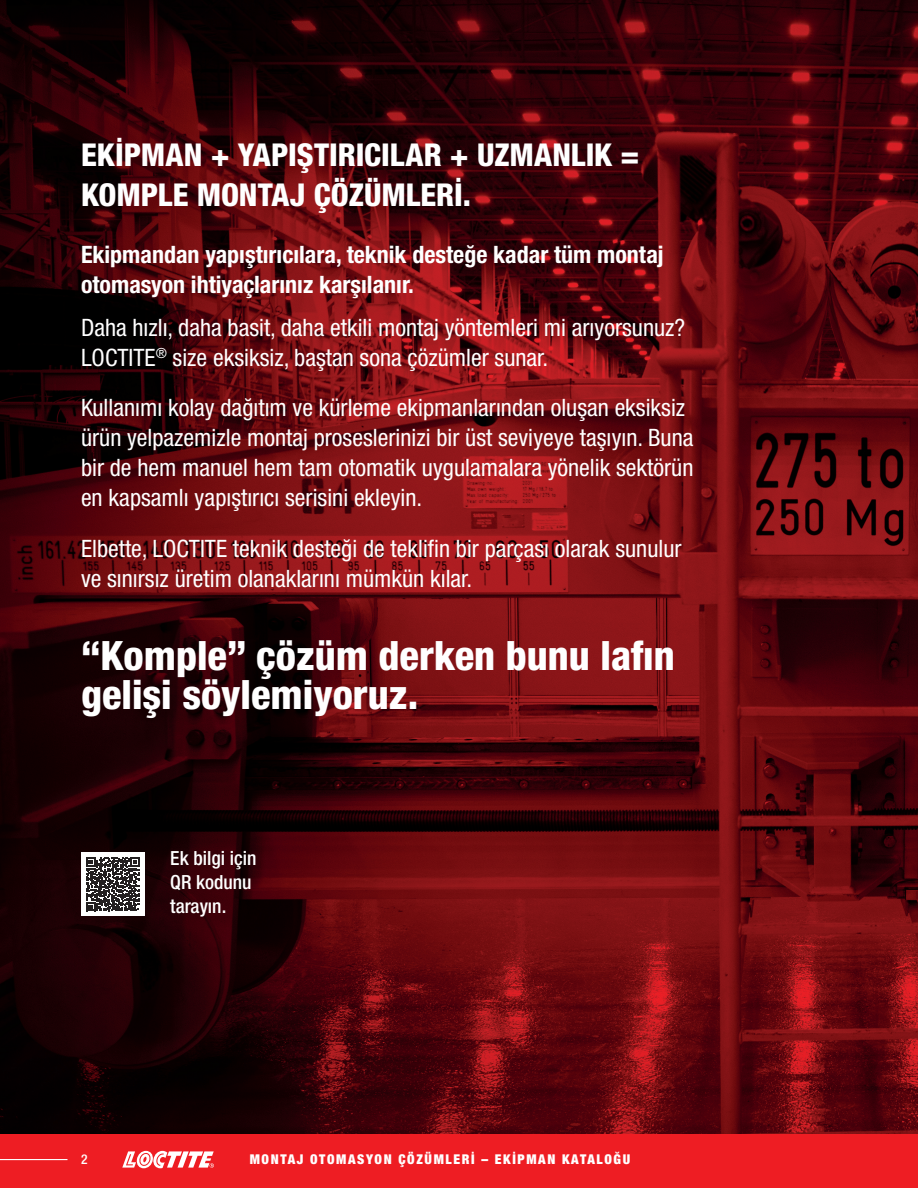
<style>
.page{position:relative;width:918px;height:1188px;background:#fff}
.page>*{position:absolute;margin:0;border:0;box-sizing:border-box;transform-origin:0 0}
.t1{font:800 condensed 40.5px/39.5px "Helvetica Neue LTW1 G";color:#fff}
.t2{font:800 condensed 31.5px/39.5px "Helvetica Neue LTW1 G";letter-spacing:-.005em;color:#fff}
.t3{font:condensed 24px/30px "Helvetica Neue LTW1 G";color:#fff}
.t4{font:700 condensed 24px/30px "Helvetica Neue LTW1 G";color:#fff}
.t5{font:500 condensed 19.5px/24px "Helvetica Neue LTW1 G";color:#fff}
.t6{font:900 condensed 13.5px "Helvetica Neue LTW1 G";letter-spacing:.12em;color:#fff}
.t7{font:500 condensed 13.5px "Helvetica Neue LTW1 G";color:#fff}
</style>
<div class="page">
<img style="left:0;top:0;width:918px;height:1134px">
<div style="left:81px;top:853px;width:64px;height:63px;background:#fff"></div>
<svg style="left:86px;top:858px;width:54px;height:53px"></svg>
<div style="left:0;top:1134px;width:918px;height:54px;background:#ee1d23"></div>
<svg style="left:122px;top:1151px;width:92px;height:17px"></svg>
<hr style="left:0;top:1159px;width:68px;height:1px;background:#fff">
<h2 class="t2" style="left:81px;top:135px;width:560px">EKİPMAN + YAPIŞTIRICILAR + UZMANLIK =<br>KOMPLE MONTAJ ÇÖZÜMLERİ.</h2>
<p class="t4" style="left:81px;top:239px;width:584px">Ekipmandan yapıştırıcılara, teknik desteğe kadar tüm montaj otomasyon ihtiyaçlarınız karşılanır.</p>
<p class="t3" style="left:81px;top:313px;width:606px">Daha hızlı, daha basit, daha etkili montaj yöntemleri mi arıyorsunuz?<br>LOCTITE<sup>®</sup> size eksiksiz, baştan sona çözümler sunar.</p>
<p class="t3" style="left:81px;top:393px;width:614px">Kullanımı kolay dağıtım ve kürleme ekipmanlarından oluşan eksiksiz ürün yelpazemizle montaj proseslerinizi bir üst seviyeye taşıyın. Buna bir de hem manuel hem tam otomatik uygulamalara yönelik sektörün en kapsamlı yapıştırıcı serisini ekleyin.</p>
<p class="t3" style="left:81px;top:533px;width:602px">Elbette, LOCTITE teknik desteği de teklifin bir parçası olarak sunulur ve sınırsız üretim olanaklarını mümkün kılar.</p>
<h1 class="t1" style="left:81px;top:635px;width:595px">“Komple” çözüm derken bunu lafın gelişi söylemiyoruz.</h1>
<p class="t5" style="left:170px;top:846px;width:88px">Ek bilgi için<br>QR kodunu tarayın.</p>
<p class="t7" style="left:81px;top:1151px;width:8px">2</p>
<p class="t6" style="left:250px;top:1151px;width:382px">MONTAJ OTOMASYON ÇÖZÜMLERİ – EKIPMAN KATALOĞU</p>
</div>
